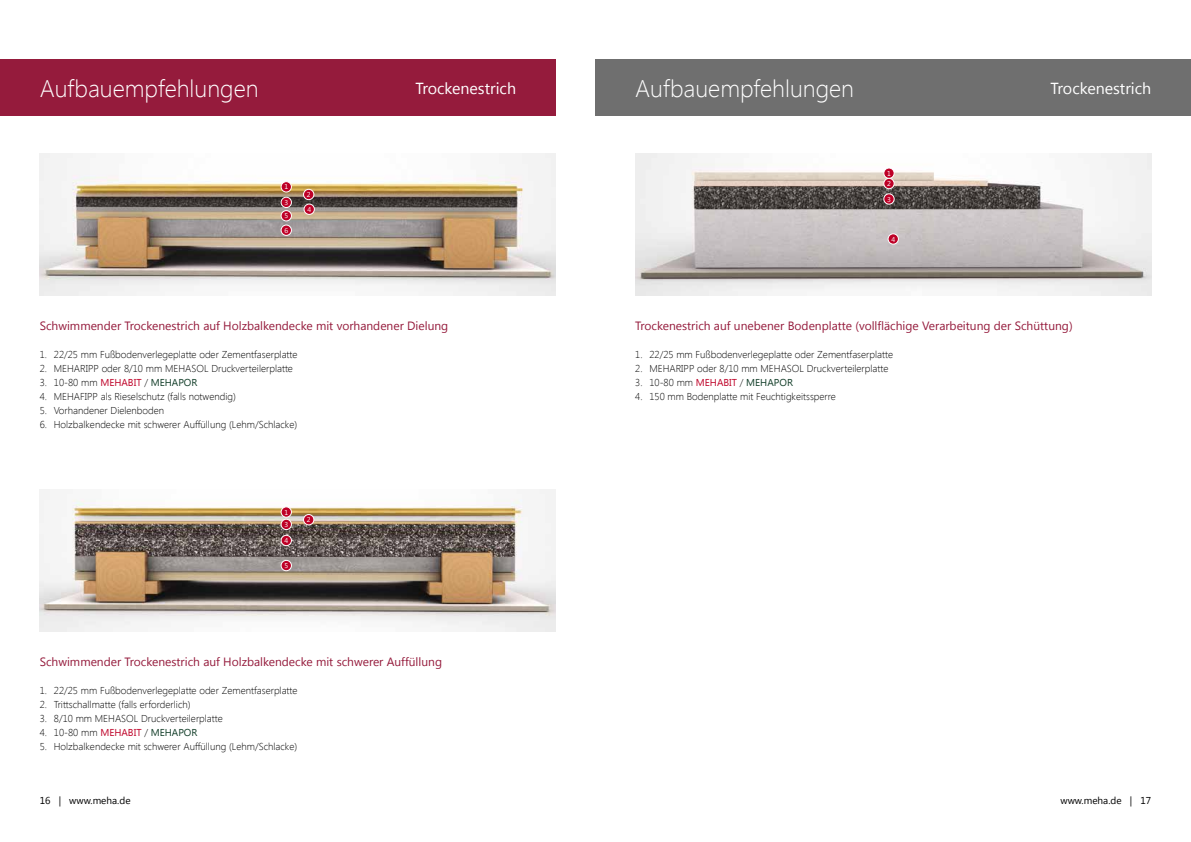
<style>
.page{position:relative;width:1191px;height:842px;background:#fff}
.page>*{position:absolute;margin:0;border:0;box-sizing:border-box;transform-origin:0 0}
.t1{font:300 24px "Segoe UI";color:#fff}
.t2{font:16px "Segoe UI";color:#fff}
.t3{font:12px "Segoe UI";color:#951b3c}
.t4{font:300 10px "Segoe UI";color:#000}
.t5{font:10px "Segoe UI";color:#000}
.t6{font:7px/10.3px "Segoe UI";color:#fff}
.s1{font-weight:400;color:#be0027}
.s2{font-weight:400;color:#113d28}
</style>
<div class="page">
<img style="left:635px;top:154px;width:516px;height:142px">
<div style="left:883px;top:168px;width:11px;height:10px;background:#be0027;border-radius:50%"></div>
<div style="left:883px;top:168px;width:11px;height:11px;border:1px solid #fff;border-radius:50%"></div>
<div style="left:883px;top:178px;width:11px;height:11px;background:#be0027;border-radius:50%"></div>
<div style="left:883px;top:178px;width:11px;height:11px;border:1px solid #fff;border-radius:50%"></div>
<div style="left:883px;top:194px;width:11px;height:10px;background:#be0027;border-radius:50%"></div>
<div style="left:883px;top:194px;width:11px;height:10px;border:1px solid #fff;border-radius:50%"></div>
<div style="left:888px;top:234px;width:10px;height:10px;background:#be0027;border-radius:50%"></div>
<div style="left:887px;top:234px;width:11px;height:10px;border:1px solid #fff;border-radius:50%"></div>
<div style="left:0;top:60px;width:556px;height:56px;background:#951b3c"></div>
<img style="left:40px;top:154px;width:516px;height:142px">
<img style="left:40px;top:490px;width:516px;height:142px">
<div style="left:281px;top:182px;width:10px;height:10px;background:#be0027;border-radius:50%"></div>
<div style="left:281px;top:181px;width:11px;height:11px;border:1px solid #fff;border-radius:50%"></div>
<div style="left:281px;top:507px;width:10px;height:10px;background:#be0027;border-radius:50%"></div>
<div style="left:281px;top:507px;width:11px;height:10px;border:1px solid #fff;border-radius:50%"></div>
<div style="left:303px;top:189px;width:11px;height:11px;background:#be0027;border-radius:50%"></div>
<div style="left:303px;top:189px;width:11px;height:11px;border:1px solid #fff;border-radius:50%"></div>
<div style="left:303px;top:514px;width:11px;height:11px;background:#be0027;border-radius:50%"></div>
<div style="left:303px;top:514px;width:11px;height:11px;border:1px solid #fff;border-radius:50%"></div>
<div style="left:281px;top:197px;width:10px;height:11px;background:#be0027;border-radius:50%"></div>
<div style="left:281px;top:197px;width:11px;height:11px;border:1px solid #fff;border-radius:50%"></div>
<div style="left:281px;top:519px;width:10px;height:11px;background:#be0027;border-radius:50%"></div>
<div style="left:281px;top:519px;width:11px;height:11px;border:1px solid #fff;border-radius:50%"></div>
<div style="left:281px;top:211px;width:10px;height:10px;background:#be0027;border-radius:50%"></div>
<div style="left:281px;top:210px;width:11px;height:11px;border:1px solid #fff;border-radius:50%"></div>
<div style="left:281px;top:560px;width:10px;height:11px;background:#be0027;border-radius:50%"></div>
<div style="left:281px;top:560px;width:11px;height:11px;border:1px solid #fff;border-radius:50%"></div>
<div style="left:281px;top:225px;width:10px;height:10px;background:#be0027;border-radius:50%"></div>
<div style="left:281px;top:225px;width:11px;height:11px;border:1px solid #fff;border-radius:50%"></div>
<div style="left:304px;top:204px;width:10px;height:10px;background:#be0027;border-radius:50%"></div>
<div style="left:304px;top:204px;width:11px;height:11px;border:1px solid #fff;border-radius:50%"></div>
<div style="left:281px;top:535px;width:10px;height:11px;background:#be0027;border-radius:50%"></div>
<div style="left:281px;top:535px;width:11px;height:11px;border:1px solid #fff;border-radius:50%"></div>
<div style="left:595px;top:60px;width:596px;height:56px;background:#6f6f6f"></div>
<h1 class="t1" style="left:40px;top:72px;width:220px">Aufbauempfehlungen</h1>
<p class="t6" style="left:284px;top:181px;width:5px">1</p>
<p class="t6" style="left:284px;top:197px;width:5px">3</p>
<p class="t6" style="left:284px;top:210px;width:5px">5</p>
<p class="t6" style="left:284px;top:225px;width:5px">6</p>
<p class="t6" style="left:307px;top:189px;width:5px">2</p>
<p class="t6" style="left:307px;top:204px;width:5px">4</p>
<h2 class="t2" style="left:415px;top:77px;width:102px">Trockenestrich</h2>
<h1 class="t1" style="left:635px;top:72px;width:220px">Aufbauempfehlungen</h1>
<h2 class="t2" style="left:1050px;top:77px;width:102px">Trockenestrich</h2>
<p class="t6" style="left:887px;top:168px;width:5px">1<br>2</p>
<p class="t6" style="left:887px;top:194px;width:5px">3</p>
<p class="t6" style="left:891px;top:234px;width:5px">4</p>
<p class="t3" style="left:40px;top:317px;width:410px">Schwimmender Trockenestrich auf Holzbalkendecke mit vorhandener Dielung</p>
<p class="t4" style="left:40px;top:348px;width:259px">1. 22/25 mm Fußbodenverlegeplatte oder Zementfaserplatte</p>
<p class="t4" style="left:40px;top:362px;width:255px">2. MEHARIPP oder 8/10 mm MEHASOL Druckverteilerplatte</p>
<p class="t4" style="left:40px;top:376px;width:159px">3. 10-80 mm <span class="s1">MEHABIT</span> / <span class="s2">MEHAPOR</span></p>
<p class="t4" style="left:40px;top:390px;width:198px">4. MEHAFIPP als Rieselschutz (falls notwendig)</p>
<p class="t4" style="left:40px;top:404px;width:126px">5. Vorhandener Dielenboden</p>
<p class="t4" style="left:40px;top:418px;width:259px">6. Holzbalkendecke mit schwerer Auffüllung (Lehm/Schlacke)</p>
<p class="t6" style="left:284px;top:507px;width:5px">1</p>
<p class="t6" style="left:284px;top:519px;width:5px">3</p>
<p class="t6" style="left:284px;top:535px;width:5px">4</p>
<p class="t6" style="left:284px;top:560px;width:5px">5</p>
<p class="t6" style="left:307px;top:514px;width:5px">2</p>
<p class="t3" style="left:40px;top:653px;width:404px">Schwimmender Trockenestrich auf Holzbalkendecke mit schwerer Auffüllung</p>
<p class="t4" style="left:40px;top:684px;width:259px">1. 22/25 mm Fußbodenverlegeplatte oder Zementfaserplatte</p>
<p class="t4" style="left:40px;top:698px;width:152px">2. Trittschallmatte (falls erforderlich)</p>
<p class="t4" style="left:40px;top:712px;width:185px">3. 8/10 mm MEHASOL Druckverteilerplatte</p>
<p class="t4" style="left:40px;top:726px;width:159px">4. 10-80 mm <span class="s1">MEHABIT</span> / <span class="s2">MEHAPOR</span></p>
<p class="t4" style="left:40px;top:740px;width:259px">5. Holzbalkendecke mit schwerer Auffüllung (Lehm/Schlacke)</p>
<p class="t3" style="left:635px;top:317px;width:439px">Trockenestrich auf unebener Bodenplatte (vollflächige Verarbeitung der Schüttung)</p>
<p class="t4" style="left:635px;top:348px;width:259px">1. 22/25 mm Fußbodenverlegeplatte oder Zementfaserplatte</p>
<p class="t4" style="left:635px;top:362px;width:255px">2. MEHARIPP oder 8/10 mm MEHASOL Druckverteilerplatte</p>
<p class="t4" style="left:635px;top:376px;width:159px">3. 10-80 mm <span class="s1">MEHABIT</span> / <span class="s2">MEHAPOR</span></p>
<p class="t4" style="left:635px;top:390px;width:202px">4. 150 mm Bodenplatte mit Feuchtigkeitssperre</p>
<p class="t5" style="left:40px;top:793px;width:92px">16 | www.meha.de</p>
<p class="t5" style="left:1060px;top:793px;width:92px">www.meha.de | 17</p>
</div>
